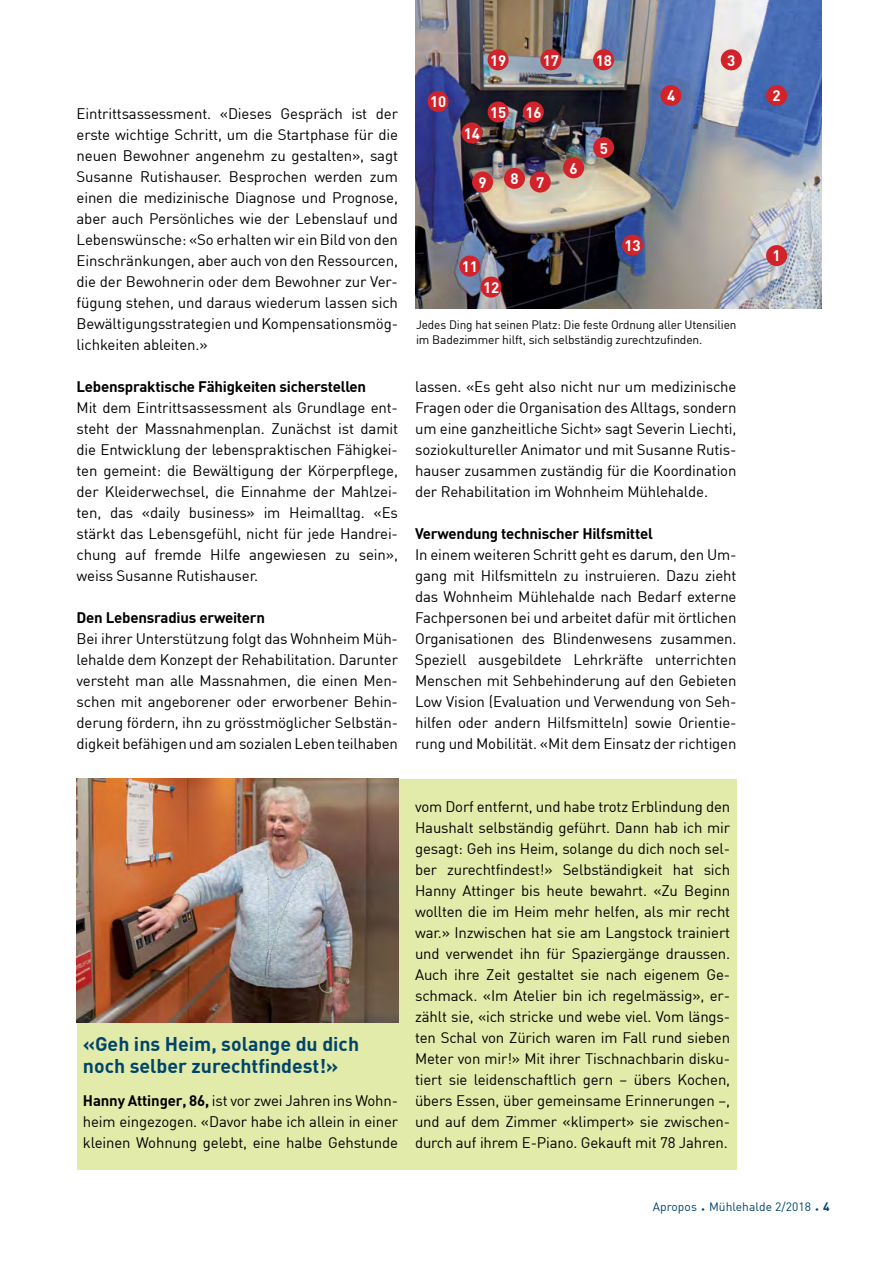
<style>
.page{position:relative;width:885px;height:1263px;background:#fff}
.page>*{position:absolute;margin:0;border:0;box-sizing:border-box;transform-origin:0 0}
.t1{font:700 19.5px/22.5px "DIN";color:#00446a}
.t2{font:15px/21px "DIN";letter-spacing:-.01em;color:#000;text-align:justify}
.t3{font:700 15px "DIN";letter-spacing:-.015em;color:#000}
.t4{font:700 15px "DIN";letter-spacing:-.01em;color:#fff}
.t5{font:12px/15px "DIN";letter-spacing:-.01em;color:#000}
.t6{font:12px "DIN";letter-spacing:.005em;color:#00446a}
.s1{font-weight:700}
.s2{font-size:7.5px}
</style>
<div class="page">
<div style="left:77px;top:779px;width:659px;height:390px;background:#e2eba9"></div>
<img style="left:77px;top:779px;width:321px;height:243px">
<img style="left:415px;top:0;width:406px;height:308px">
<div style="left:540px;top:49px;width:21px;height:21px;background:#d2232a;border-radius:50%"></div>
<div style="left:593px;top:49px;width:21px;height:21px;background:#d2232a;border-radius:50%"></div>
<div style="left:529px;top:172px;width:21px;height:21px;background:#d2232a;border-radius:50%"></div>
<div style="left:504px;top:168px;width:21px;height:21px;background:#d2232a;border-radius:50%"></div>
<div style="left:472px;top:172px;width:21px;height:21px;background:#d2232a;border-radius:50%"></div>
<div style="left:593px;top:137px;width:21px;height:21px;background:#d2232a;border-radius:50%"></div>
<div style="left:563px;top:157px;width:21px;height:21px;background:#d2232a;border-radius:50%"></div>
<div style="left:523px;top:101px;width:21px;height:21px;background:#d2232a;border-radius:50%"></div>
<div style="left:487px;top:101px;width:21px;height:21px;background:#d2232a;border-radius:50%"></div>
<div style="left:427px;top:91px;width:21px;height:21px;background:#d2232a;border-radius:50%"></div>
<div style="left:459px;top:256px;width:21px;height:21px;background:#d2232a;border-radius:50%"></div>
<div style="left:480px;top:277px;width:21px;height:21px;background:#d2232a;border-radius:50%"></div>
<div style="left:622px;top:235px;width:21px;height:21px;background:#d2232a;border-radius:50%"></div>
<div style="left:766px;top:245px;width:21px;height:21px;background:#d2232a;border-radius:50%"></div>
<div style="left:766px;top:85px;width:21px;height:21px;background:#d2232a;border-radius:50%"></div>
<div style="left:720px;top:49px;width:21px;height:21px;background:#d2232a;border-radius:50%"></div>
<div style="left:660px;top:85px;width:21px;height:21px;background:#d2232a;border-radius:50%"></div>
<div style="left:487px;top:49px;width:21px;height:21px;background:#d2232a;border-radius:50%"></div>
<div style="left:461px;top:122px;width:21px;height:21px;background:#d2232a;border-radius:50%"></div>
<p class="t2" style="left:77px;top:103px;width:323px">Eintrittsassessment. «Dieses Gespräch ist der erste wichtige Schritt, um die Startphase für die neuen Bewohner angenehm zu gestalten», sagt Susanne Rutishauser. Besprochen werden zum einen die medizinische Diagnose und Prognose, aber auch Persönliches wie der Lebenslauf und Lebenswünsche: «So erhalten wir ein Bild von den Einschränkungen, aber auch von den Ressourcen, die der Bewohnerin oder dem Bewohner zur Ver&shy;fügung stehen, und daraus wiederum lassen sich Bewältigungsstrategien und Kompensationsmög&shy;lichkeiten ableiten.»</p>
<p class="t3" style="left:77px;top:377px;width:291px">Lebenspraktische Fähigkeiten sicherstellen</p>
<p class="t2" style="left:77px;top:397px;width:323px">Mit dem Eintrittsassessment als Grundlage ent&shy;steht der Massnahmenplan. Zunächst ist damit die Entwicklung der lebenspraktischen Fähigkei&shy;ten gemeint: die Bewältigung der Körperpflege, der Kleiderwechsel, die Einnahme der Mahlzei&shy;ten, das «daily business» im Heimalltag. «Es stärkt das Lebensgefühl, nicht für jede Handrei&shy;chung auf fremde Hilfe angewiesen zu sein», weiss Susanne Rutishauser.</p>
<p class="t3" style="left:77px;top:608px;width:190px">Den Lebensradius erweitern</p>
<p class="t2" style="left:77px;top:628px;width:323px">Bei ihrer Unterstützung folgt das Wohnheim Müh&shy;lehalde dem Konzept der Rehabilitation. Darunter versteht man alle Massnahmen, die einen Men&shy;schen mit angeborener oder erworbener Behin&shy;derung fördern, ihn zu grösstmöglicher Selbstän&shy;digkeit befähigen und am sozialen Leben teilhaben</p>
<p class="t4" style="left:430px;top:92px;width:18px">10</p>
<p class="t4" style="left:490px;top:50px;width:18px">19</p>
<p class="t4" style="left:543px;top:50px;width:18px">17</p>
<p class="t4" style="left:595px;top:50px;width:18px">18</p>
<p class="t4" style="left:464px;top:124px;width:18px">14</p>
<p class="t4" style="left:490px;top:103px;width:18px">15</p>
<p class="t4" style="left:525px;top:103px;width:18px">16</p>
<p class="t4" style="left:478px;top:173px;width:10px">9</p>
<p class="t4" style="left:510px;top:171px;width:35px">8 7</p>
<p class="t4" style="left:569px;top:158px;width:10px">6</p>
<p class="t4" style="left:599px;top:138px;width:10px">5</p>
<p class="t4" style="left:462px;top:257px;width:18px">11</p>
<p class="t4" style="left:483px;top:278px;width:18px">12</p>
<p class="t4" style="left:624px;top:236px;width:18px">13</p>
<p class="t4" style="left:667px;top:86px;width:10px">4</p>
<p class="t4" style="left:727px;top:50px;width:10px">3</p>
<p class="t5" style="left:416px;top:316px;width:322px">Jedes Ding hat seinen Platz: Die feste Ordnung aller Utensilien im Badezimmer hilft, sich selbständig zurechtzufinden.</p>
<p class="t2" style="left:415px;top:376px;width:323px">lassen. «Es geht also nicht nur um medizinische Fragen oder die Organisation des Alltags, sondern um eine ganzheitliche Sicht» sagt Severin Liechti, soziokultureller Animator und mit Susanne Rutis&shy;hauser zusammen zuständig für die Koordination der Rehabilitation im Wohnheim Mühlehalde.</p>
<p class="t3" style="left:415px;top:524px;width:239px">Verwendung technischer Hilfsmittel</p>
<p class="t2" style="left:415px;top:544px;width:323px">In einem weiteren Schritt geht es darum, den Um&shy;gang mit Hilfsmitteln zu instruieren. Dazu zieht das Wohnheim Mühlehalde nach Bedarf externe Fachpersonen bei und arbeitet dafür mit örtlichen Organisationen des Blindenwesens zusammen.<br>Speziell ausgebildete Lehrkräfte unterrichten Menschen mit Sehbehinderung auf den Gebieten Low Vision (Evaluation und Verwendung von Seh&shy;hilfen oder andern Hilfsmitteln) sowie Orientie&shy;rung und Mobilität. «Mit dem Einsatz der richtigen</p>
<h1 class="t1" style="left:83px;top:1032px;width:277px">«Geh ins Heim, solange du dich noch selber zurechtfindest!»</h1>
<p class="t2" style="left:83px;top:1090px;width:316px"><span class="s1">Hanny Attinger, 86,</span> ist vor zwei Jahren ins Wohn&shy;heim eingezogen. «Davor habe ich allein in einer kleinen Wohnung gelebt, eine halbe Gehstunde</p>
<p class="t2" style="left:415px;top:796px;width:316px">vom Dorf entfernt, und habe trotz Erblindung den Haushalt selbständig geführt. Dann hab ich mir gesagt: Geh ins Heim, solange du dich noch sel&shy;ber zurechtfindest!» Selbständigkeit hat sich Hanny Attinger bis heute bewahrt. «Zu Beginn wollten die im Heim mehr helfen, als mir recht war.» Inzwischen hat sie am Langstock trainiert und verwendet ihn für Spaziergänge draussen.<br>Auch ihre Zeit gestaltet sie nach eigenem Ge&shy;schmack. «Im Atelier bin ich regelmässig», er&shy;zählt sie, «ich stricke und webe viel. Vom längs&shy;ten Schal von Zürich waren im Fall rund sieben Meter von mir!» Mit ihrer Tischnachbarin disku&shy;tiert sie leidenschaftlich gern – übers Kochen, übers Essen, über gemeinsame Erinnerungen –, und auf dem Zimmer «klimpert» sie zwischen&shy;durch auf ihrem E-Piano. Gekauft mit 78 Jahren.</p>
<p class="t4" style="left:772px;top:86px;width:10px">2</p>
<p class="t4" style="left:772px;top:246px;width:10px">1</p>
<p class="t6" style="left:652px;top:1199px;width:178px">Apropos <span class="s2">•</span> Mühlehalde 2/2018 <span class="s2">•</span> <span class="s1">4</span></p>
</div>
